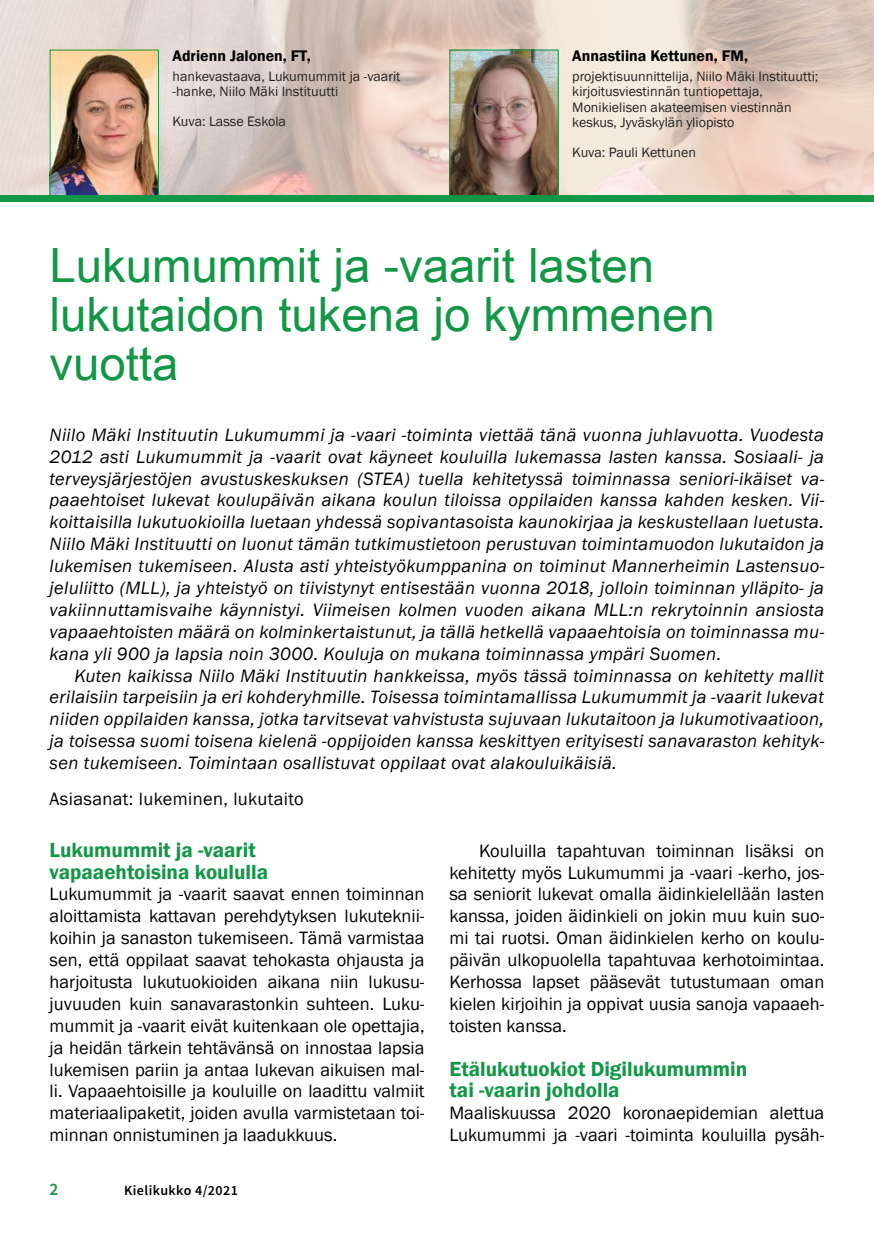
<style>
.page{position:relative;width:874px;height:1241px;background:#fff}
.page>*{position:absolute;margin:0;border:0;box-sizing:border-box;transform-origin:0 0}
.Pääotsikot{font:47.25px/49px "Arial Unicode MS";color:#119745}
.O1{font:600 21px/21.9px "Franklin Gothic";color:#119745}
.Ingressi{font:italic 18.38px/21.9px "Franklin Gothic";letter-spacing:.02em;color:#000;text-align:justify}
.Leipis_Suomi_1_kpl{font:18.38px/21.9px "Franklin Gothic";color:#000;text-align:justify}
.Leipis_SUOMI{font:18.38px/21.9px "Franklin Gothic";color:#000;text-align:justify}
.Avainsanat{font:18.38px "Franklin Gothic";letter-spacing:.02em;color:#000}
.t1{font:600 17.5px "Source Sans Pro";color:#119745}
.Nimi{font:600 15.75px "Franklin Gothic";color:#000}
.Tiedot{font:14px/15.4px "Franklin Gothic";color:#222}
.t2{font:600 14px "Source Sans Pro";letter-spacing:.03em;color:#000}
</style>
<div class="page">
<img style="left:0;top:0;width:873px;height:195px">
<img style="left:451px;top:52px;width:105px;height:143px">
<div style="left:449px;top:50px;width:109px;height:148px;border:1px solid #119745"></div>
<img style="left:52px;top:52px;width:105px;height:143px">
<div style="left:50px;top:50px;width:109px;height:148px;border:1px solid #119745"></div>
<div style="left:0;top:195px;width:873px;height:7px;background:#119745"></div>
<p class="Nimi" style="left:172px;top:46px;width:140px">Adrienn Jalonen, FT,</p>
<p class="Tiedot" style="left:172px;top:69px;width:229px">hankevastaava, Lukumummit ja -vaarit -hanke, Niilo Mäki Instituutti</p>
<p class="Tiedot" style="left:172px;top:114px;width:115px">Kuva: Lasse Eskola</p>
<p class="Nimi" style="left:572px;top:46px;width:177px">Annastiina Kettunen, FM,</p>
<p class="Tiedot" style="left:572px;top:69px;width:247px">projektisuunnittelija, Niilo Mäki Instituutti; kirjoitusviestinnän tuntiopettaja, Monikielisen akateemisen viestinnän keskus, Jyväskylän yliopisto</p>
<p class="Tiedot" style="left:572px;top:145px;width:125px">Kuva: Pauli Kettunen</p>
<p class="Pääotsikot" style="left:50px;top:240px;width:666px">Lukumummit ja -vaarit lasten lukutaidon tukena jo kymmenen vuotta</p>
<p class="Ingressi" style="left:50px;top:424px;width:775px">Niilo Mäki Instituutin Lukumummi ja -vaari -toiminta viettää tänä vuonna juhlavuotta. Vuodesta 2012 asti Lukumummit ja -vaarit ovat käyneet kouluilla lukemassa lasten kanssa. Sosiaali- ja terveysjärjestöjen avustuskeskuksen (STEA) tuella kehitetyssä toiminnassa seniori-ikäiset va&shy;paaehtoiset lukevat koulupäivän aikana koulun tiloissa oppilaiden kanssa kahden kesken. Vii&shy;koittaisilla lukutuokioilla luetaan yhdessä sopivantasoista kaunokirjaa ja keskustellaan luetusta.<br>Niilo Mäki Instituutti on luonut tämän tutkimustietoon perustuvan toimintamuodon lukutaidon ja lukemisen tukemiseen. Alusta asti yhteistyökumppanina on toiminut Mannerheimin Lastensuo&shy;jeluliitto (MLL), ja yhteistyö on tiivistynyt entisestään vuonna 2018, jolloin toiminnan ylläpito- ja vakiinnuttamisvaihe käynnistyi. Viimeisen kolmen vuoden aikana MLL:n rekrytoinnin ansiosta vapaaehtoisten määrä on kolminkertaistunut, ja tällä hetkellä vapaaehtoisia on toiminnassa mu&shy;kana yli 900 ja lapsia noin 3000. Kouluja on mukana toiminnassa ympäri Suomen.</p>
<p class="Ingressi" style="left:50px;top:664px;width:775px;text-indent:25px">Kuten kaikissa Niilo Mäki Instituutin hankkeissa, myös tässä toiminnassa on kehitetty mallit erilaisiin tarpeisiin ja eri kohderyhmille. Toisessa toimintamallissa Lukumummit ja -vaarit lukevat niiden oppilaiden kanssa, jotka tarvitsevat vahvistusta sujuvaan lukutaitoon ja lukumotivaatioon, ja toisessa suomi toisena kielenä -oppijoiden kanssa keskittyen erityisesti sanavaraston kehityk&shy;sen tukemiseen. Toimintaan osallistuvat oppilaat ovat alakouluikäisiä.</p>
<p class="Avainsanat" style="left:50px;top:787px;width:255px">Asiasanat: lukeminen, lukutaito</p>
<p class="O1" style="left:50px;top:838px;width:220px">Lukumummit ja -vaarit vapaaehtoisina koululla</p>
<p class="Leipis_Suomi_1_kpl" style="left:50px;top:883px;width:376px">Lukumummit ja -vaarit saavat ennen toiminnan aloittamista kattavan perehdytyksen lukuteknii&shy;koihin ja sanaston tukemiseen. Tämä varmistaa sen, että oppilaat saavat tehokasta ohjausta ja harjoitusta lukutuokioiden aikana niin lukusu&shy;juvuuden kuin sanavarastonkin suhteen. Luku&shy;mummit ja -vaarit eivät kuitenkaan ole opettajia, ja heidän tärkein tehtävänsä on innostaa lapsia lukemisen pariin ja antaa lukevan aikuisen mal&shy;li. Vapaaehtoisille ja kouluille on laadittu valmiit materiaalipaketit, joiden avulla varmistetaan toi&shy;minnan onnistuminen ja laadukkuus.</p>
<p class="Leipis_SUOMI" style="left:449px;top:839px;width:376px;text-indent:30px">Kouluilla tapahtuvan toiminnan lisäksi on kehitetty myös Lukumummi ja -vaari -kerho, jos&shy;sa seniorit lukevat omalla äidinkielellään lasten kanssa, joiden äidinkieli on jokin muu kuin suo&shy;mi tai ruotsi. Oman äidinkielen kerho on koulu&shy;päivän ulkopuolella tapahtuvaa kerhotoimintaa.<br>Kerhossa lapset pääsevät tutustumaan oman kielen kirjoihin ja oppivat uusia sanoja vapaaeh&shy;toisten kanssa.</p>
<p class="O1" style="left:449px;top:1057px;width:299px">Etälukutuokiot Digilukumummin tai -vaarin johdolla</p>
<p class="Leipis_Suomi_1_kpl" style="left:449px;top:1102px;width:376px">Maaliskuussa 2020 koronaepidemian alettua<br>Lukumummi ja -vaari -toiminta kouluilla pysäh-</p>
<p class="t1" style="left:50px;top:1177px;width:10px">2</p>
<p class="t2" style="left:124px;top:1180px;width:115px">Kielikukko 4/2021</p>
</div>
